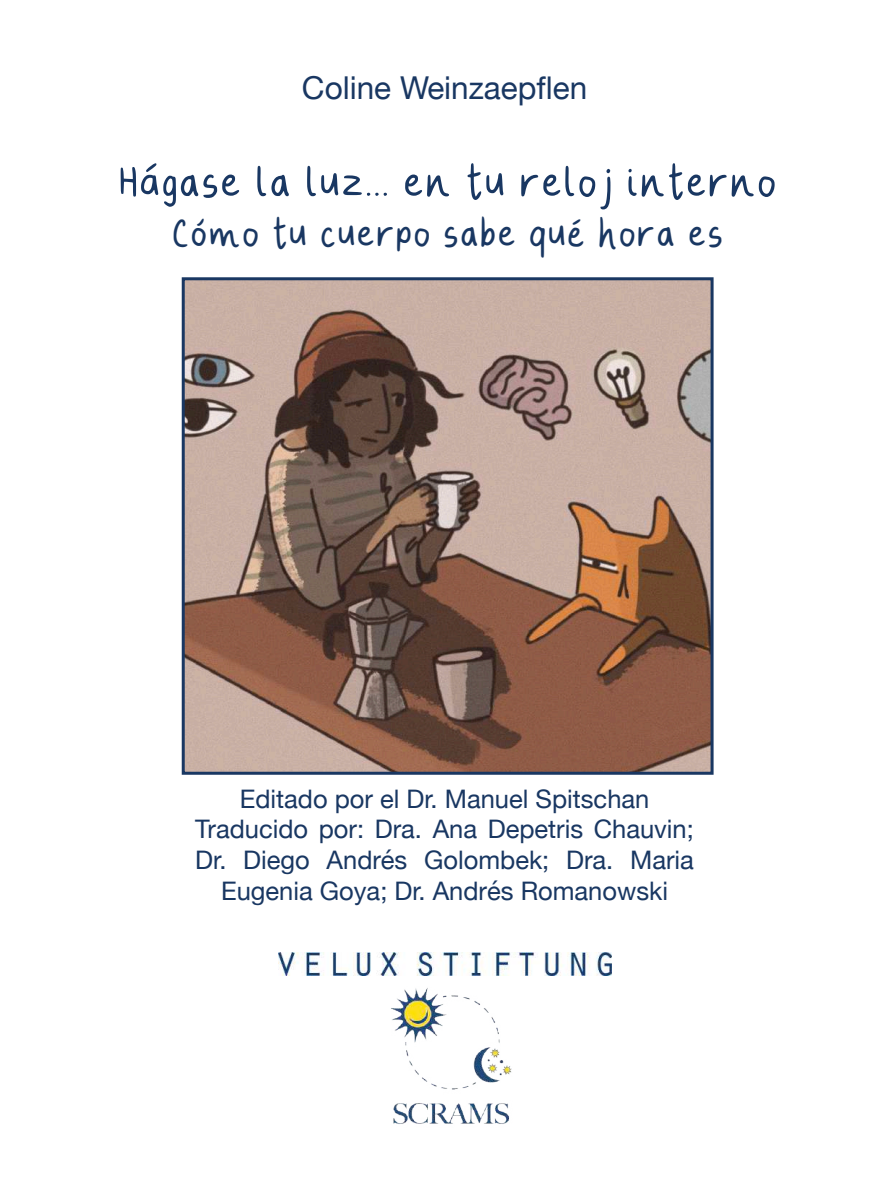
<style>
.page{position:relative;width:893px;height:1187px;background:#fff}
.page>*{position:absolute;margin:0;border:0;box-sizing:border-box;transform-origin:0 0}
.t1{font:52.5px "Myfont Complete";color:#193762}
.t2{font:46.5px "Myfont Complete";color:#193762}
.t3{font:31.5px "Helvetica Neue";color:#193762}
.t4{font:25.5px/30.6px "Helvetica Neue";color:#193762;text-align:center}
</style>
<div class="page">
<img style="left:391px;top:988px;width:121px;height:136px">
<img style="left:278px;top:952px;width:333px;height:22px">
<img style="left:186px;top:281px;width:523px;height:489px">
<div style="left:182px;top:277px;width:531px;height:497px;border:3px solid #193762"></div>
<p class="t3" style="left:302px;top:65px;width:287px">Coline Weinzaepflen</p>
<h1 class="t1" style="left:118px;top:160px;width:660px">Hágase la luz... en tu reloj interno</h1>
<h2 class="t2" style="left:172px;top:214px;width:554px">Cómo tu cuerpo sabe qué hora es</h2>
<p class="t4" style="left:195px;top:784px;width:500px">Editado por el Dr. Manuel Spitschan Traducido por: Dra. Ana Depetris Chauvin; Dr. Diego Andrés Golombek; Dra. Maria Eugenia Goya; Dr. Andrés Romanowski</p>
</div>
